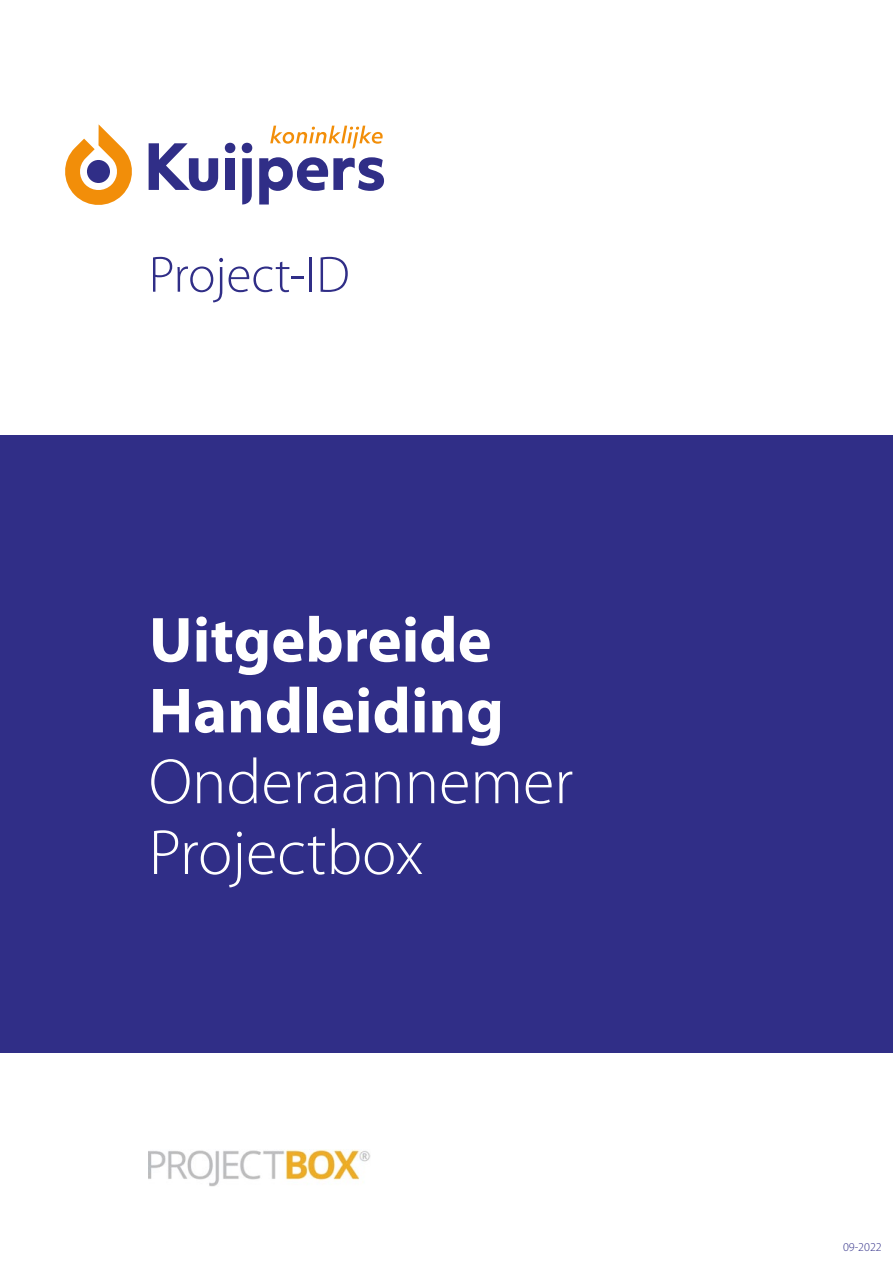
<style>
.page{position:relative;width:893px;height:1263px;background:#fff}
.page>*{position:absolute;margin:0;border:0;box-sizing:border-box;transform-origin:0 0}
.t1{font:300 64.35px/70.8px "Myriad Pro";color:#fff}
.t2{font:700 64.35px/70.8px "Myriad Pro";color:#fff}
.t3{font:300 51.3px "Myriad Pro";color:#302e87}
.t4{font:300 12px "Myriad Pro";color:#302e87}
</style>
<div class="page">
<div style="left:0;top:435px;width:893px;height:617px;background:#302e87"></div>
<img style="left:149px;top:1149px;width:221px;height:38px">
<svg style="left:225px;top:143px;width:10px;height:10px"></svg>
<div style="left:225px;top:158px;width:10px;height:32px;background:#302e87"></div>
<svg style="left:242px;top:143px;width:10px;height:62px"></svg>
<svg style="left:259px;top:157px;width:125px;height:47px"></svg>
<svg style="left:149px;top:143px;width:69px;height:48px"></svg>
<svg style="left:65px;top:124px;width:67px;height:81px"></svg>
<svg style="left:270px;top:126px;width:113px;height:23px"></svg>
<p class="t3" style="left:149px;top:246px;width:202px">Project-ID</p>
<p class="t2" style="left:149px;top:605px;width:357px">Uitgebreide<br>Handleiding</p>
<p class="t1" style="left:149px;top:747px;width:426px">Onderaannemer<br>Projectbox</p>
<p class="t4" style="left:843px;top:1240px;width:40px">09-2022</p>
</div>
